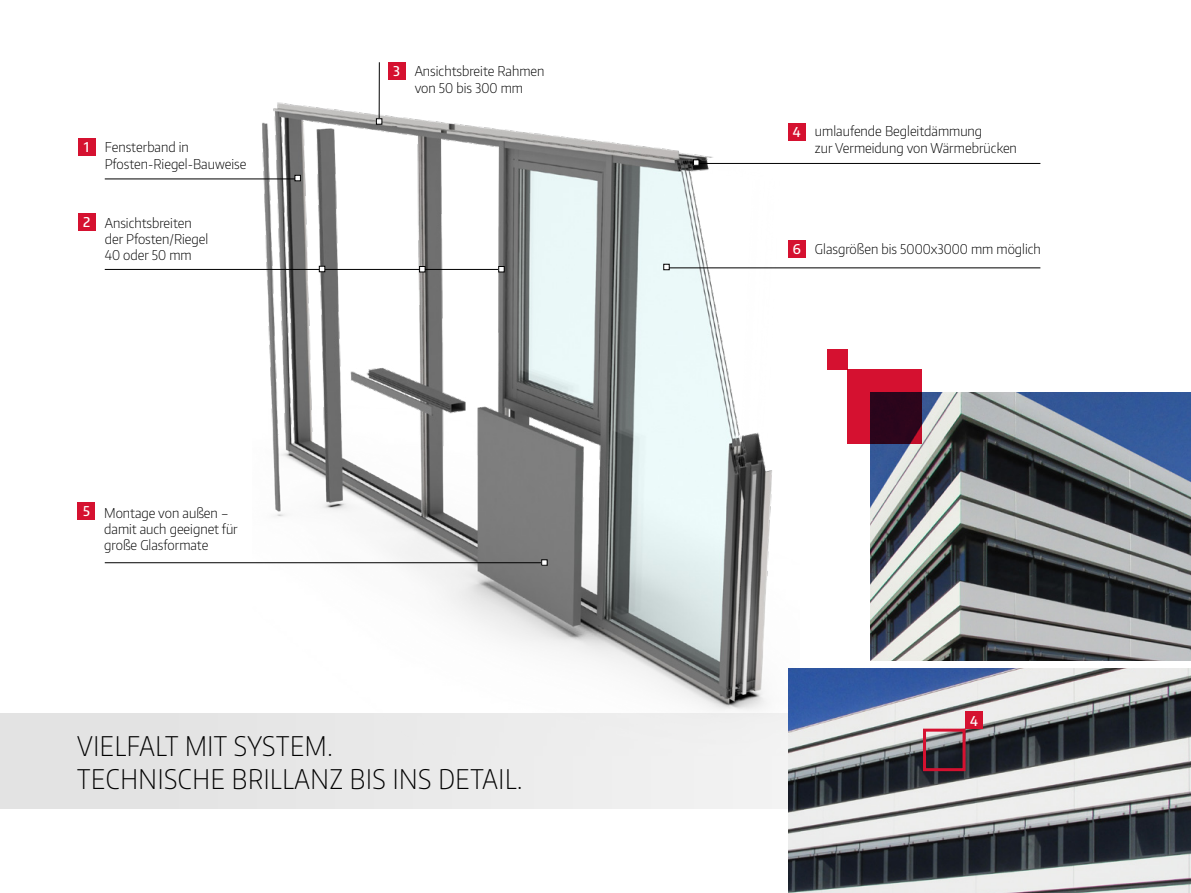
<style>
.page{position:relative;width:1191px;height:893px;background:#fff}
.page>*{position:absolute;margin:0;border:0;box-sizing:border-box;transform-origin:0 0}
.t1{font:200 27px/33px "Encode Sans Condensed";letter-spacing:.02em;color:#000}
.t2{font:200 13.5px/16.2px "Encode Sans Narrow";color:#000}
.t3{font:500 13.5px "Encode Sans Narrow";color:#fff}
</style>
<div class="page">
<img style="left:870px;top:393px;width:321px;height:268px">
<div style="left:0;top:713px;width:1191px;height:96px;background:#e3e3e3"></div>
<img style="left:788px;top:668px;width:403px;height:225px">
<img style="left:252px;top:62px;width:547px;height:693px">
<hr style="left:105px;top:269px;width:396px;height:1px;background:#000">
<hr style="left:696px;top:163px;width:344px;height:1px;background:#000">
<hr style="left:666px;top:268px;width:374px;height:1px;background:#000">
<hr style="left:105px;top:562px;width:436px;height:1px;background:#000">
<svg style="left:693px;top:160px;width:6px;height:6px"></svg>
<svg style="left:663px;top:264px;width:6px;height:6px"></svg>
<svg style="left:541px;top:560px;width:6px;height:5px"></svg>
<svg style="left:319px;top:266px;width:6px;height:6px"></svg>
<svg style="left:419px;top:266px;width:6px;height:6px"></svg>
<svg style="left:498px;top:266px;width:6px;height:6px"></svg>
<div style="left:788px;top:123px;width:17px;height:17px;background:#d51130"></div>
<div style="left:788px;top:241px;width:17px;height:17px;background:#d51130"></div>
<div style="left:78px;top:138px;width:17px;height:17px;background:#d51130"></div>
<div style="left:388px;top:62px;width:17px;height:17px;background:#d51130"></div>
<div style="left:78px;top:214px;width:17px;height:17px;background:#d51130"></div>
<div style="left:78px;top:503px;width:17px;height:17px;background:#d51130"></div>
<div style="left:827px;top:349px;width:20px;height:20px;background:#d51130"></div>
<svg style="left:847px;top:369px;width:75px;height:75px;fill:#d51130"></svg>
<div style="left:923px;top:729px;width:42px;height:42px;border:3px solid #d51130"></div>
<div style="left:965px;top:712px;width:17px;height:17px;background:#d51130"></div>
<hr style="left:105px;top:179px;width:193px;height:1px;background:#000">
<hr style="left:379px;top:62px;width:1px;height:59px;background:#000">
<svg style="left:295px;top:175px;width:6px;height:6px"></svg>
<svg style="left:376px;top:119px;width:6px;height:5px"></svg>
<p class="t3" style="left:393px;top:62px;width:8px">3</p>
<p class="t2" style="left:415px;top:63px;width:131px">Ansichtsbreite Rahmen von 50 bis 300 mm</p>
<p class="t3" style="left:84px;top:138px;width:7px">1</p>
<p class="t2" style="left:105px;top:139px;width:143px">Fensterband in<br>Pfosten-Riegel-Bauweise</p>
<p class="t3" style="left:83px;top:213px;width:9px">2</p>
<p class="t2" style="left:105px;top:214px;width:105px">Ansichtsbreiten der Pfosten/Riegel<br>40 oder 50 mm</p>
<p class="t3" style="left:83px;top:502px;width:8px">5</p>
<p class="t2" style="left:104px;top:504px;width:135px">Montage von außen – damit auch geeignet für große Glasformate</p>
<h1 class="t1" style="left:77px;top:729px;width:447px">VIELFALT MIT SYSTEM.<br>TECHNISCHE BRILLANZ BIS INS DETAIL.</h1>
<p class="t3" style="left:793px;top:123px;width:9px">4</p>
<p class="t2" style="left:815px;top:123px;width:203px">umlaufende Begleitdämmung<br>zur Vermeidung von Wärmebrücken</p>
<p class="t3" style="left:793px;top:240px;width:10px">6</p>
<p class="t2" style="left:815px;top:240px;width:227px">Glasgrößen bis 5000x3000 mm möglich</p>
<p class="t3" style="left:970px;top:712px;width:9px">4</p>
</div>
